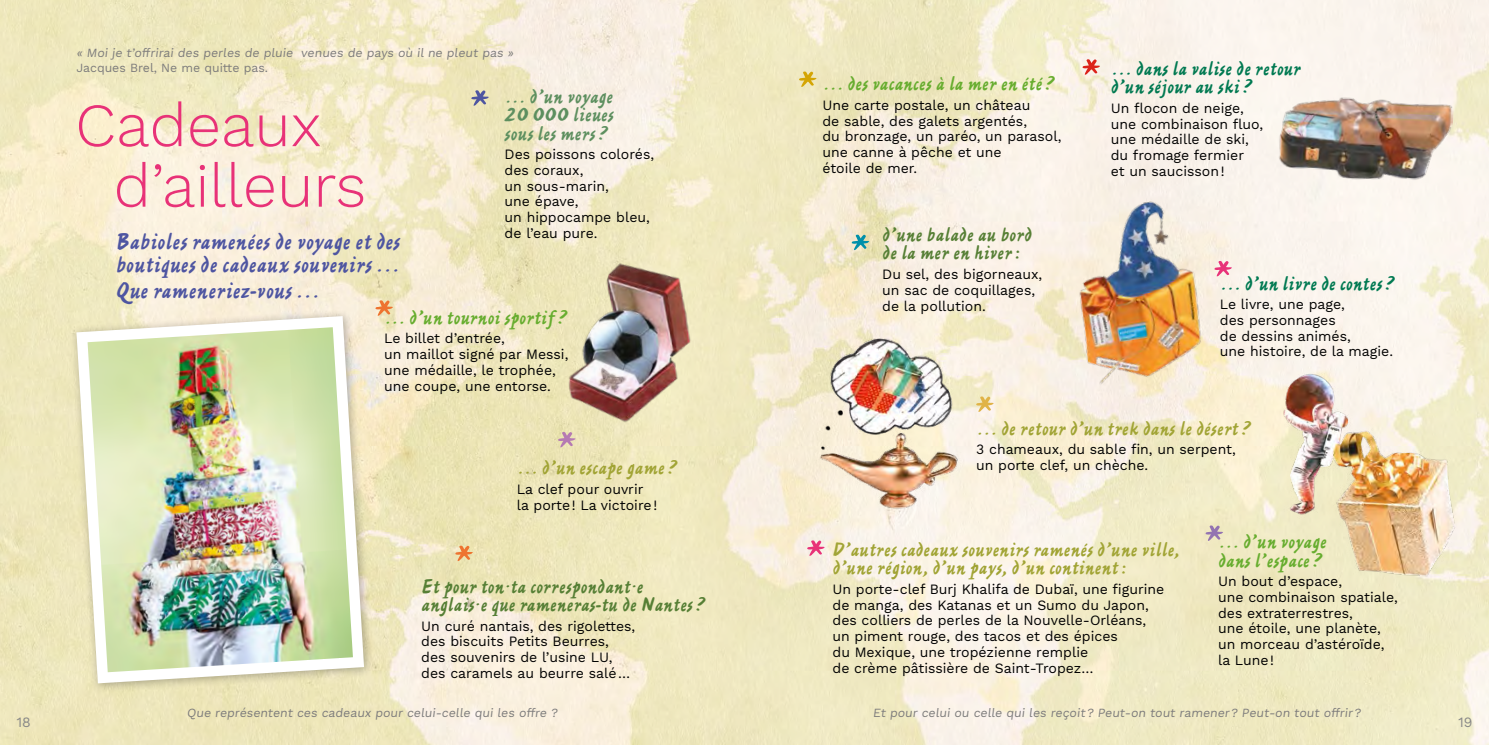
<style>
.page{position:relative;width:1489px;height:745px;background:#fff}
.page>*{position:absolute;margin:0;border:0;box-sizing:border-box;transform-origin:0 0}
.t1{font:300 61.25px/60.4px "Work Sans";color:#e83278}
.t2{font:24.5px/22.8px "Ashley Script";color:#4e55a1}
.t3{font:21px/18.4px "Ashley Script";color:#a1a435}
.t4{font:21px/18.4px "Ashley Script";color:#567f35}
.t5{font:21px/18.4px "Ashley Script";color:#67ad2f}
.t6{font:21px/18.4px "Ashley Script";color:#007951}
.t7{font:21px/18.4px "Ashley Script";color:#5d8f5f;text-align:justify}
.t8{font:14px/15.8px "Work Sans";color:#000}
.t9{font:14px "Work Sans";color:#878787}
.t10{font:12.25px/15.8px "Work Sans";color:#7c7b7b}
</style>
<div class="page">
<img style="left:0;top:0;width:1488px;height:744px">
<svg style="left:1227px;top:261px;width:4px;height:15px"></svg>
<svg style="left:807px;top:540px;width:17px;height:15px"></svg>
<svg style="left:558px;top:431px;width:17px;height:16px"></svg>
<svg style="left:1082px;top:59px;width:17px;height:16px"></svg>
<svg style="left:471px;top:90px;width:18px;height:16px"></svg>
<svg style="left:851px;top:234px;width:18px;height:16px"></svg>
<svg style="left:1205px;top:525px;width:17px;height:15px"></svg>
<svg style="left:799px;top:71px;width:17px;height:16px"></svg>
<svg style="left:375px;top:300px;width:18px;height:15px"></svg>
<svg style="left:455px;top:545px;width:18px;height:15px"></svg>
<img style="left:1035px;top:175px;width:192px;height:235px">
<img style="left:1276px;top:365px;width:179px;height:210px">
<img style="left:793px;top:331px;width:177px;height:180px">
<img style="left:1265px;top:65px;width:190px;height:139px">
<svg style="left:976px;top:396px;width:17px;height:15px"></svg>
<div style="left:69px;top:309px;width:306px;height:384px;background:#000;opacity:.29"></div>
<svg style="left:76px;top:316px;width:288px;height:367px"></svg>
<img style="left:88px;top:327px;width:265px;height:344px">
<img style="left:557px;top:255px;width:142px;height:174px">
<p class="t10" style="left:76px;top:45px;width:440px">« Moi je t’offrirai des perles de pluie venues de pays où il ne pleut pas »<br>Jacques Brel, Ne me quitte pas.</p>
<h1 class="t1" style="left:114px;top:98px;width:254px;text-indent:-38px">Cadeaux d’ailleurs</h1>
<h2 class="t2" style="left:116px;top:230px;width:286px">Babioles ramenées de voyage et des boutiques de cadeaux souvenirs…</h2>
<h2 class="t2" style="left:116px;top:279px;width:205px">Que rameneriez-vous…</h2>
<h3 class="t7" style="left:504px;top:87px;width:111px">… d’un voyage 20 000 lieues sous les mers ?</h3>
<p class="t8" style="left:504px;top:147px;width:151px">Des poissons colorés, des coraux,<br>un sous-marin,<br>une épave,<br>un hippocampe bleu, de l’eau pure.</p>
<h3 class="t5" style="left:384px;top:308px;width:184px">… d’un tournoi sportif ?</h3>
<p class="t8" style="left:384px;top:331px;width:186px">Le billet d’entrée,<br>un maillot signé par Messi, une médaille, le trophée, une coupe, une entorse.</p>
<h3 class="t3" style="left:517px;top:458px;width:161px">… d’un escape game ?</h3>
<p class="t8" style="left:517px;top:481px;width:142px">La clef pour ouvrir la porte! La victoire!</p>
<h3 class="t4" style="left:421px;top:576px;width:285px">Et pour ton·ta correspondant·e anglais·e que rameneras-tu de Nantes ?</h3>
<p class="t8" style="left:421px;top:618px;width:215px">Un curé nantais, des rigolettes, des biscuits Petits Beurres, des souvenirs de l’usine LU, des caramels au beurre salé…</p>
<h3 class="t5" style="left:822px;top:74px;width:233px">… des vacances à la mer en été ?</h3>
<p class="t8" style="left:822px;top:98px;width:240px">Une carte postale, un château<br>de sable, des galets argentés,<br>du bronzage, un paréo, un parasol, une canne à pêche et une<br>étoile de mer.</p>
<h3 class="t6" style="left:1110px;top:59px;width:191px">… dans la valise de retour d’un séjour au ski ?</h3>
<p class="t8" style="left:1110px;top:101px;width:154px">Un flocon de neige, une combinaison fluo, une médaille de ski, du fromage fermier<br>et un saucisson!</p>
<h3 class="t4" style="left:882px;top:225px;width:151px">d’une balade au bord de la mer en hiver:</h3>
<p class="t8" style="left:882px;top:267px;width:161px">Du sel, des bigorneaux, un sac de coquillages, de la pollution.</p>
<h3 class="t6" style="left:1219px;top:273px;width:176px">… d’un livre de contes ?</h3>
<p class="t8" style="left:1219px;top:297px;width:175px">Le livre, une page,<br>des personnages<br>de dessins animés,<br>une histoire, de la magie.</p>
<h3 class="t3" style="left:976px;top:419px;width:276px">… de retour d’un trek dans le désert ?</h3>
<p class="t8" style="left:976px;top:442px;width:261px">3 chameaux, du sable fin, un serpent, un porte clef, un chèche.</p>
<h3 class="t3" style="left:832px;top:540px;width:349px">D’autres cadeaux souvenirs ramenés d’une ville, d’une région, d’un pays, d’un continent:</h3>
<p class="t8" style="left:832px;top:581px;width:333px">Un porte-clef Burj Khalifa de Dubaï, une figurine de manga, des Katanas et un Sumo du Japon, des colliers de perles de la Nouvelle-Orléans, un piment rouge, des tacos et des épices<br>du Mexique, une tropézienne remplie<br>de crème pâtissière de Saint-Tropez…</p>
<h3 class="t5" style="left:1217px;top:532px;width:110px">… d’un voyage dans l’espace ?</h3>
<p class="t8" style="left:1217px;top:573px;width:181px">Un bout d’espace,<br>une combinaison spatiale, des extraterrestres,<br>une étoile, une planète, un morceau d’astéroïde, la Lune!</p>
<p class="t10" style="left:187px;top:705px;width:374px">Que représentent ces cadeaux pour celui-celle qui les offre ?</p>
<p class="t10" style="left:872px;top:705px;width:491px">Et pour celui ou celle qui les reçoit? Peut-on tout ramener? Peut-on tout offrir?</p>
<p class="t9" style="left:16px;top:713px;width:16px">18</p>
<p class="t9" style="left:1457px;top:713px;width:16px">19</p>
</div>
